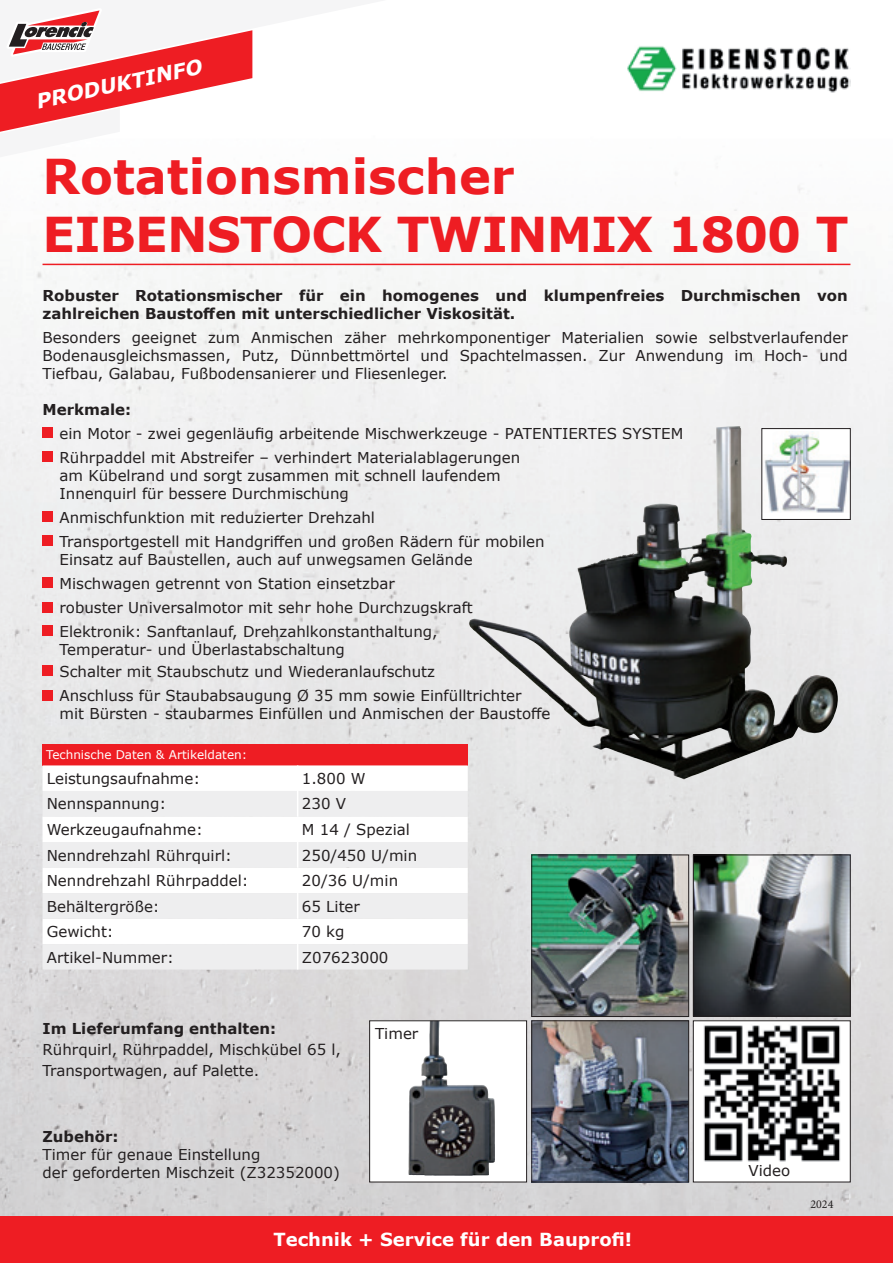
<style>
.page{position:relative;width:893px;height:1263px;background:#fff}
.page>*{position:absolute;margin:0;border:0;box-sizing:border-box;transform-origin:0 0}
.t1{font:700 48px/57.6px "Verdana";letter-spacing:-.02em;color:#ee1d23}
.t2{font:italic 700 20.25px "Verdana";color:#fff}
.t3{font:700 18px "Verdana";color:#fff}
.t4{font:15px/18px "Verdana";color:#231f20}
.t5{font:700 15px/18px "Verdana";color:#231f20}
.t6{font:12px "Verdana";color:#fff}
.t7{font:12px "Minion Pro";color:#231f20}
</style>
<div class="page">
<img style="left:0;top:68px;width:893px;height:778px">
<img style="left:0;top:846px;width:536px;height:370px">
<img style="left:536px;top:846px;width:357px;height:53px">
<img style="left:670px;top:899px;width:44px;height:317px">
<div style="left:849px;top:899px;width:44px;height:317px;background:#dbdadb"></div>
<div style="left:536px;top:1017px;width:134px;height:199px;background:#d4d3d4"></div>
<img style="left:714px;top:1016px;width:135px;height:200px">
<div style="left:0;top:1216px;width:893px;height:47px;background:#ee1d23"></div>
<svg style="left:0;top:10px;width:387px;height:147px"></svg>
<hr style="left:43px;top:264px;width:807px;height:1px;background:#ee1d23">
<div style="left:43px;top:744px;width:425px;height:21px;background:#ee1d23"></div>
<svg style="left:43px;top:765px;width:425px;height:26px"></svg>
<svg style="left:43px;top:791px;width:425px;height:178px;fill:#eeeeef"></svg>
<svg style="left:297px;top:765px;width:1px;height:204px"></svg>
<div style="left:42px;top:535px;width:11px;height:10px;background:#ee1d23"></div>
<div style="left:43px;top:427px;width:10px;height:11px;background:#ee1d23"></div>
<div style="left:43px;top:451px;width:10px;height:10px;background:#ee1d23"></div>
<div style="left:43px;top:511px;width:10px;height:11px;background:#ee1d23"></div>
<img style="left:533px;top:1022px;width:154px;height:158px">
<div style="left:531px;top:1020px;width:158px;height:162px;border:1px solid #231f20"></div>
<div style="left:693px;top:1021px;width:157px;height:161px;background:#fff"></div>
<img style="left:703px;top:1025px;width:138px;height:137px">
<div style="left:43px;top:577px;width:10px;height:11px;background:#ee1d23"></div>
<div style="left:43px;top:602px;width:10px;height:10px;background:#ee1d23"></div>
<div style="left:43px;top:625px;width:10px;height:11px;background:#ee1d23"></div>
<div style="left:43px;top:665px;width:10px;height:11px;background:#ee1d23"></div>
<div style="left:43px;top:690px;width:10px;height:11px;background:#ee1d23"></div>
<div style="left:762px;top:429px;width:88px;height:90px;background:#fff"></div>
<img style="left:764px;top:431px;width:84px;height:82px">
<div style="left:762px;top:428px;width:88px;height:92px;border:1px solid #231f20"></div>
<img style="left:533px;top:857px;width:154px;height:158px">
<div style="left:531px;top:855px;width:158px;height:162px;border:1px solid #231f20"></div>
<div style="left:370px;top:1021px;width:157px;height:161px;background:#fff"></div>
<img style="left:408px;top:1022px;width:87px;height:154px">
<div style="left:369px;top:1020px;width:158px;height:162px;border:1px solid #231f20"></div>
<img style="left:468px;top:426px;width:265px;height:312px">
<img style="left:695px;top:857px;width:153px;height:157px">
<div style="left:693px;top:855px;width:157px;height:161px;border:1px solid #231f20"></div>
<img style="left:627px;top:46px;width:223px;height:54px">
<h2 class="t2" style="left:33px;top:87px;width:171px;rotate:-12deg">PRODUKTINFO</h2>
<h1 class="t1" style="left:43px;top:147px;width:807px">Rotationsmischer<br>EIBENSTOCK TWINMIX 1800 T</h1>
<p class="t5" style="left:43px;top:286px;width:807px">Robuster Rotationsmischer für ein homogenes und klumpenfreies Durchmischen von zahlreichen Baustoffen mit unterschiedlicher Viskosität.</p>
<p class="t4" style="left:43px;top:328px;width:807px;text-align:justify">Besonders geeignet zum Anmischen zäher mehrkomponentiger Materialien sowie selbstverlaufender Bodenausgleichsmassen, Putz, Dünnbettmörtel und Spachtelmassen. Zur Anwendung im Hoch- und Tiefbau, Galabau, Fußbodensanierer und Fliesenleger.</p>
<p class="t5" style="left:43px;top:400px;width:90px">Merkmale:</p>
<p class="t4" style="left:43px;top:424px;width:642px">• ein Motor - zwei gegenläufig arbeitende Mischwerkzeuge - PATENTIERTES SYSTEM</p>
<p class="t4" style="left:60px;top:448px;width:462px;text-indent:-17px">• Rührpaddel mit Abstreifer – verhindert Materialablagerungen am Kübelrand und sorgt zusammen mit schnell laufendem<br>Innenquirl für bessere Durchmischung</p>
<p class="t4" style="left:43px;top:508px;width:334px">• Anmischfunktion mit reduzierter Drehzahl</p>
<p class="t4" style="left:60px;top:532px;width:487px;text-indent:-17px">• Transportgestell mit Handgriffen und großen Rädern für mobilen<br>Einsatz auf Baustellen, auch auf unwegsamen Gelände</p>
<p class="t4" style="left:43px;top:574px;width:354px">• Mischwagen getrennt von Station einsetzbar</p>
<p class="t4" style="left:43px;top:598px;width:432px">• robuster Universalmotor mit sehr hohe Durchzugskraft</p>
<p class="t4" style="left:60px;top:622px;width:380px;text-indent:-17px">• Elektronik: Sanftanlauf, Drehzahlkonstanthaltung,<br>Temperatur- und Überlastabschaltung</p>
<p class="t4" style="left:43px;top:663px;width:394px">• Schalter mit Staubschutz und Wiederanlaufschutz</p>
<p class="t4" style="left:60px;top:687px;width:492px;text-indent:-17px">• Anschluss für Staubabsaugung Ø 35 mm sowie Einfülltrichter<br>mit Bürsten - staubarmes Einfüllen und Anmischen der Baustoffe</p>
<p class="t6" style="left:46px;top:747px;width:202px">Technische Daten &amp; Artikeldaten:</p>
<p class="t4" style="left:47px;top:769px;width:155px">Leistungsaufnahme:</p>
<p class="t4" style="left:302px;top:769px;width:65px">1.800 W</p>
<p class="t4" style="left:47px;top:795px;width:121px">Nennspannung:</p>
<p class="t4" style="left:302px;top:795px;width:46px">230 V</p>
<p class="t4" style="left:47px;top:820px;width:158px">Werkzeugaufnahme:</p>
<p class="t4" style="left:302px;top:820px;width:110px">M 14 / Spezial</p>
<p class="t4" style="left:47px;top:846px;width:187px">Nenndrehzahl Rührquirl:</p>
<p class="t4" style="left:302px;top:846px;width:117px">250/450 U/min</p>
<p class="t4" style="left:47px;top:871px;width:203px">Nenndrehzahl Rührpaddel:</p>
<p class="t4" style="left:302px;top:871px;width:98px">20/36 U/min</p>
<p class="t4" style="left:47px;top:897px;width:115px">Behältergröße:</p>
<p class="t4" style="left:302px;top:897px;width:60px">65 Liter</p>
<p class="t4" style="left:47px;top:922px;width:68px">Gewicht:</p>
<p class="t4" style="left:302px;top:922px;width:44px">70 kg</p>
<p class="t4" style="left:47px;top:948px;width:129px">Artikel-Nummer:</p>
<p class="t4" style="left:302px;top:948px;width:88px">Z07623000</p>
<p class="t5" style="left:43px;top:1019px;width:235px">Im Lieferumfang enthalten:</p>
<p class="t4" style="left:43px;top:1039px;width:300px;line-height:21px">Rührquirl, Rührpaddel, Mischkübel 65 l,<br>Transportwagen, auf Palette.</p>
<p class="t5" style="left:43px;top:1127px;width:77px">Zubehör:</p>
<p class="t4" style="left:43px;top:1146px;width:299px">Timer für genaue Einstellung<br>der geforderten Mischzeit (Z32352000)</p>
<p class="t4" style="left:375px;top:1025px;width:45px">Timer</p>
<p class="t3" style="left:273px;top:1227px;width:360px">Technik + Service für den Bauprofi!</p>
<p class="t4" style="left:748px;top:1161px;width:43px">Video</p>
<p class="t7" style="left:810px;top:1196px;width:25px">2024</p>
</div>
